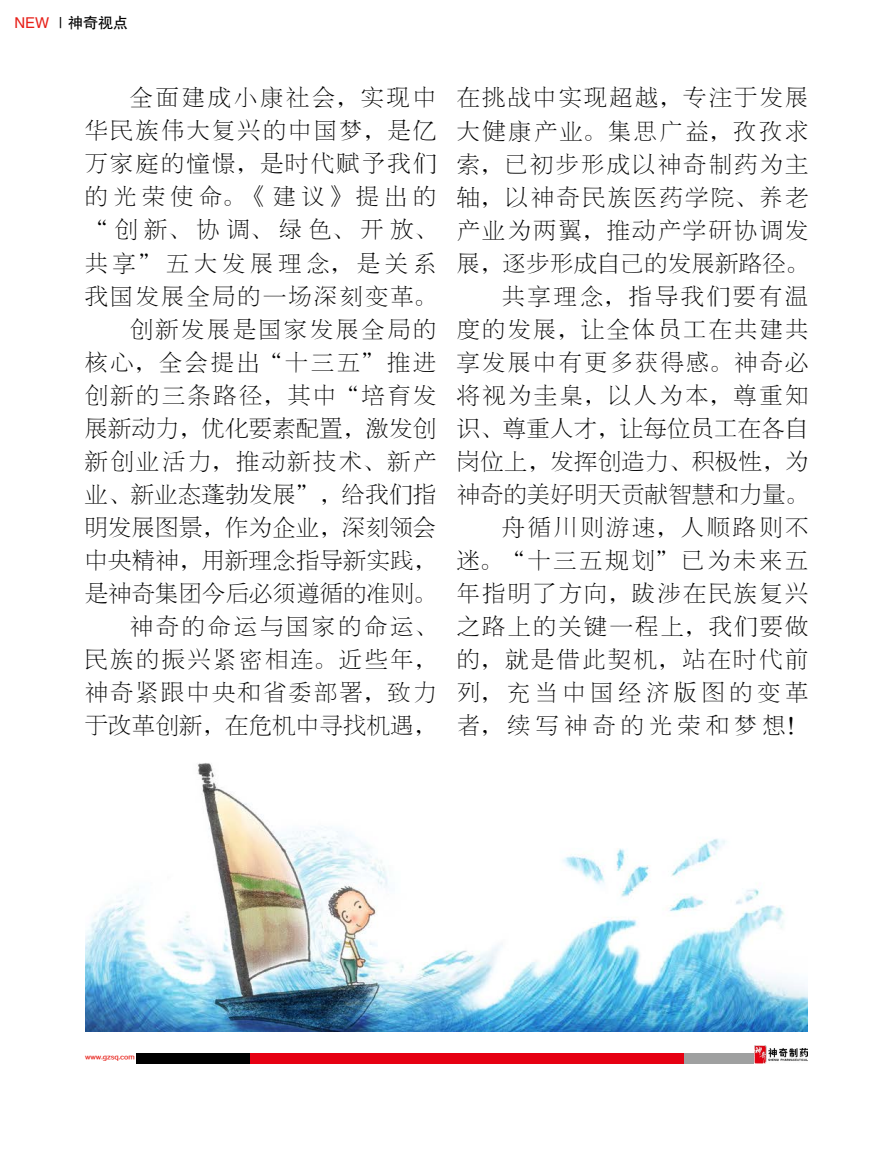
<style>
.page{position:relative;width:893px;height:1149px;background:#fff}
.page>*{position:absolute;margin:0;border:0;box-sizing:border-box;transform-origin:0 0}
.t1{font:22.5px/33px "FZBSJW GB1 0";letter-spacing:.135em;color:#000;text-align:right}
.t2{font:15px "FZHTJW GB1 0";color:#000}
.t3{font:6px "FZZZHONGJW GB1 0";color:#e71f18}
.s1{color:#e71f18}
</style>
<div class="page">
<div style="left:136px;top:1053px;width:115px;height:10px;background:#000"></div>
<div style="left:250px;top:1053px;width:435px;height:10px;background:#e60012"></div>
<div style="left:684px;top:1053px;width:70px;height:10px;background:#9fa0a0"></div>
<img style="left:754px;top:1045px;width:54px;height:18px">
<img style="left:85px;top:763px;width:723px;height:268px">
<p class="t2" style="left:14px;top:14px;width:115px"><span class="s1">NEW</span> ｜神奇视点</p>
<p class="t1" style="left:85px;top:82px;width:352px">全面建成小康社会，实现中<br>华民族伟大复兴的中国梦，是亿万家庭的憧憬，是时代赋予我们的光荣使命。《建议》提出的“创新、协调、绿色、开放、共享”五大发展理念，是关系我国发展全局的一场深刻变革。创新发展是国家发展全局的<br>核心，全会提出“十三五”推进创新的三条路径，其中“培育发展新动力，优化要素配置，激发创新创业活力，推动新技术、新产业、新业态蓬勃发展”，给我们指明发展图景，作为企业，深刻领会中央精神，用新理念指导新实践，是神奇集团今后必须遵循的准则。神奇的命运与国家的命运、<br>民族的振兴紧密相连。近些年，神奇紧跟中央和省委部署，致力于改革创新，在危机中寻找机遇，</p>
<p class="t1" style="left:457px;top:82px;width:352px">在挑战中实现超越，专注于发展大健康产业。集思广益，孜孜求索，已初步形成以神奇制药为主轴，以神奇民族医药学院、养老产业为两翼，推动产学研协调发展，逐步形成自己的发展新路径。共享理念，指导我们要有温<br>度的发展，让全体员工在共建共享发展中有更多获得感。神奇必将视为圭臬，以人为本，尊重知识、尊重人才，让每位员工在各自岗位上，发挥创造力、积极性，为神奇的美好明天贡献智慧和力量。舟循川则游速，人顺路则不<br>迷。“十三五规划”已为未来五年指明了方向，跋涉在民族复兴之路上的关键一程上，我们要做的，就是借此契机，站在时代前列，充当中国经济版图的变革者，续写神奇的光荣和梦想！</p>
<p class="t3" style="left:85px;top:1053px;width:51px">www.gzsq.com</p>
</div>
